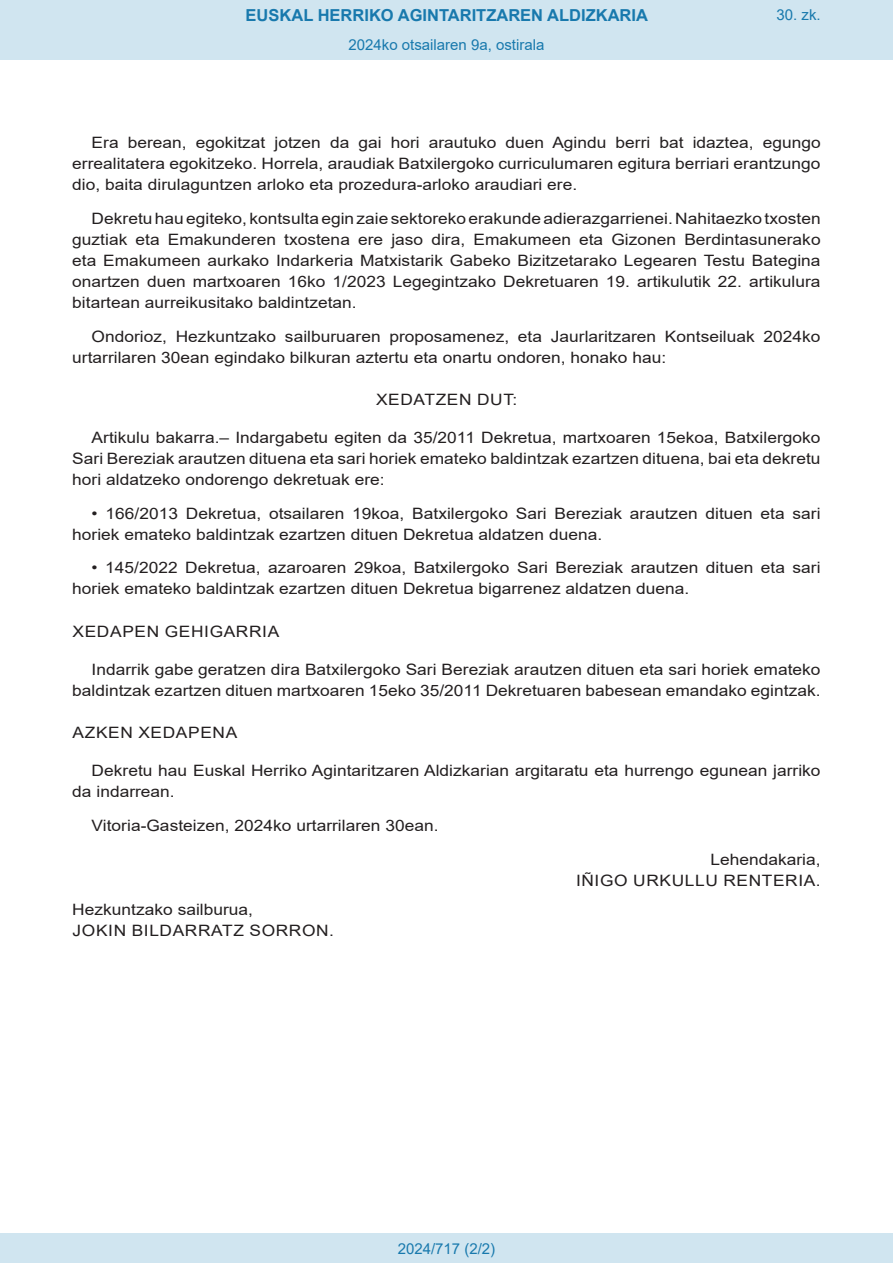
<style>
.page{position:relative;width:893px;height:1263px;background:#fff}
.page>*{position:absolute;margin:0;border:0;box-sizing:border-box;transform-origin:0 0}
.t1{font:700 16.5px "Arial";color:#1879ad}
.BOPVDetalle{font:15.6px/21px "Arial";color:#231f20;scale:1.11 1}
.BOPVFirmaLugFec{font:15.6px "Arial";color:#231f20;scale:1.11 1}
.BOPVDisposicion{font:15.6px "Arial";letter-spacing:.035em;color:#231f20;scale:1.11 1}
.BOPVFirmaNombre{font:15.6px "Arial";letter-spacing:.035em;color:#231f20;scale:1.11 1}
.BOPVNombreLehen2{font:15.6px "Arial";letter-spacing:.035em;color:#231f20;scale:1.11 1}
.BOPVFirmaPuesto{font:15.6px "Arial";color:#231f20;scale:1.11 1}
.BOPVPuestoLehen2{font:15.6px "Arial";color:#231f20;scale:1.11 1}
.BOPVClave{font:15.6px "Arial";letter-spacing:.035em;color:#231f20;scale:1.11 1}
.Paginacion_Centro{font:15px "Arial";color:#1879ad}
</style>
<div class="page">
<div style="left:0;top:0;width:893px;height:60px;background:#d0e5f0"></div>
<div style="left:0;top:1233px;width:893px;height:30px;background:#d0e5f0"></div>
<p class="t1" style="left:246px;top:3px;width:404px">EUSKAL HERRIKO AGINTARITZAREN ALDIZKARIA</p>
<p class="Paginacion_Centro" style="left:348px;top:35px;width:197px">2024ko otsailaren 9a, ostirala</p>
<p class="Paginacion_Centro" style="left:776px;top:5px;width:46px">30. zk.</p>
<p class="BOPVDetalle" style="left:72px;top:132px;width:676px;text-align:justify;text-indent:19px">Era berean, egokitzat jotzen da gai hori arautuko duen Agindu berri bat idaztea, egungo errealitatera egokitzeko. Horrela, araudiak Batxilergoko curriculumaren egitura berriari erantzungo dio, baita dirulaguntzen arloko eta prozedura-arloko araudiari ere.</p>
<p class="BOPVDetalle" style="left:72px;top:208px;width:676px;text-align:justify;text-indent:19px">Dekretu hau egiteko, kontsulta egin zaie sektoreko erakunde adierazgarrienei. Nahitaezko txosten guztiak eta Emakunderen txostena ere jaso dira, Emakumeen eta Gizonen Berdintasunerako eta Emakumeen aurkako Indarkeria Matxistarik Gabeko Bizitzetarako Legearen Testu Bategina onartzen duen martxoaren 16ko 1/2023 Legegintzako Dekretuaren 19. artikulutik 22. artikulura bitartean aurreikusitako baldintzetan.</p>
<p class="BOPVDetalle" style="left:72px;top:326px;width:676px;text-indent:19px">Ondorioz, Hezkuntzako sailburuaren proposamenez, eta Jaurlaritzaren Kontseiluak 2024ko urtarrilaren 30ean egindako bilkuran aztertu eta onartu ondoren, honako hau:</p>
<p class="BOPVClave" style="left:376px;top:389px;width:129px">XEDATZEN DUT:</p>
<p class="BOPVDetalle" style="left:72px;top:427px;width:676px;text-align:justify;text-indent:19px">Artikulu bakarra.– Indargabetu egiten da 35/2011 Dekretua, martxoaren 15ekoa, Batxilergoko Sari Bereziak arautzen dituena eta sari horiek emateko baldintzak ezartzen dituena, bai eta dekretu hori aldatzeko ondorengo dekretuak ere:</p>
<p class="BOPVDetalle" style="left:72px;top:503px;width:676px;text-indent:19px">• 166/2013 Dekretua, otsailaren 19koa, Batxilergoko Sari Bereziak arautzen dituen eta sari horiek emateko baldintzak ezartzen dituen Dekretua aldatzen duena.</p>
<p class="BOPVDetalle" style="left:72px;top:557px;width:676px;text-indent:19px">• 145/2022 Dekretua, azaroaren 29koa, Batxilergoko Sari Bereziak arautzen dituen eta sari horiek emateko baldintzak ezartzen dituen Dekretua bigarrenez aldatzen duena.</p>
<p class="BOPVDisposicion" style="left:73px;top:620px;width:188px">XEDAPEN GEHIGARRIA</p>
<p class="BOPVDetalle" style="left:72px;top:659px;width:676px;text-align:right">Indarrik gabe geratzen dira Batxilergoko Sari Bereziak arautzen dituen eta sari horiek emateko baldintzak ezartzen dituen martxoaren 15eko 35/2011 Dekretuaren babesean emandako egintzak.</p>
<p class="BOPVDisposicion" style="left:73px;top:722px;width:150px">AZKEN XEDAPENA</p>
<p class="BOPVDetalle" style="left:72px;top:760px;width:676px;text-indent:19px">Dekretu hau Euskal Herriko Agintaritzaren Aldizkarian argitaratu eta hurrengo egunean jarriko da indarrean.</p>
<p class="BOPVFirmaLugFec" style="left:92px;top:814px;width:314px">Vitoria-Gasteizen, 2024ko urtarrilaren 30ean.</p>
<p class="BOPVPuestoLehen2" style="left:710px;top:848px;width:101px">Lehendakaria,</p>
<p class="BOPVNombreLehen2" style="left:576px;top:869px;width:222px">IÑIGO URKULLU RENTERIA.</p>
<p class="BOPVFirmaPuesto" style="left:72px;top:899px;width:164px">Hezkuntzako sailburua,</p>
<p class="BOPVFirmaNombre" style="left:73px;top:920px;width:237px">JOKIN BILDARRATZ SORRON.</p>
<p class="Paginacion_Centro" style="left:398px;top:1238px;width:99px">2024/717 (2/2)</p>
</div>
